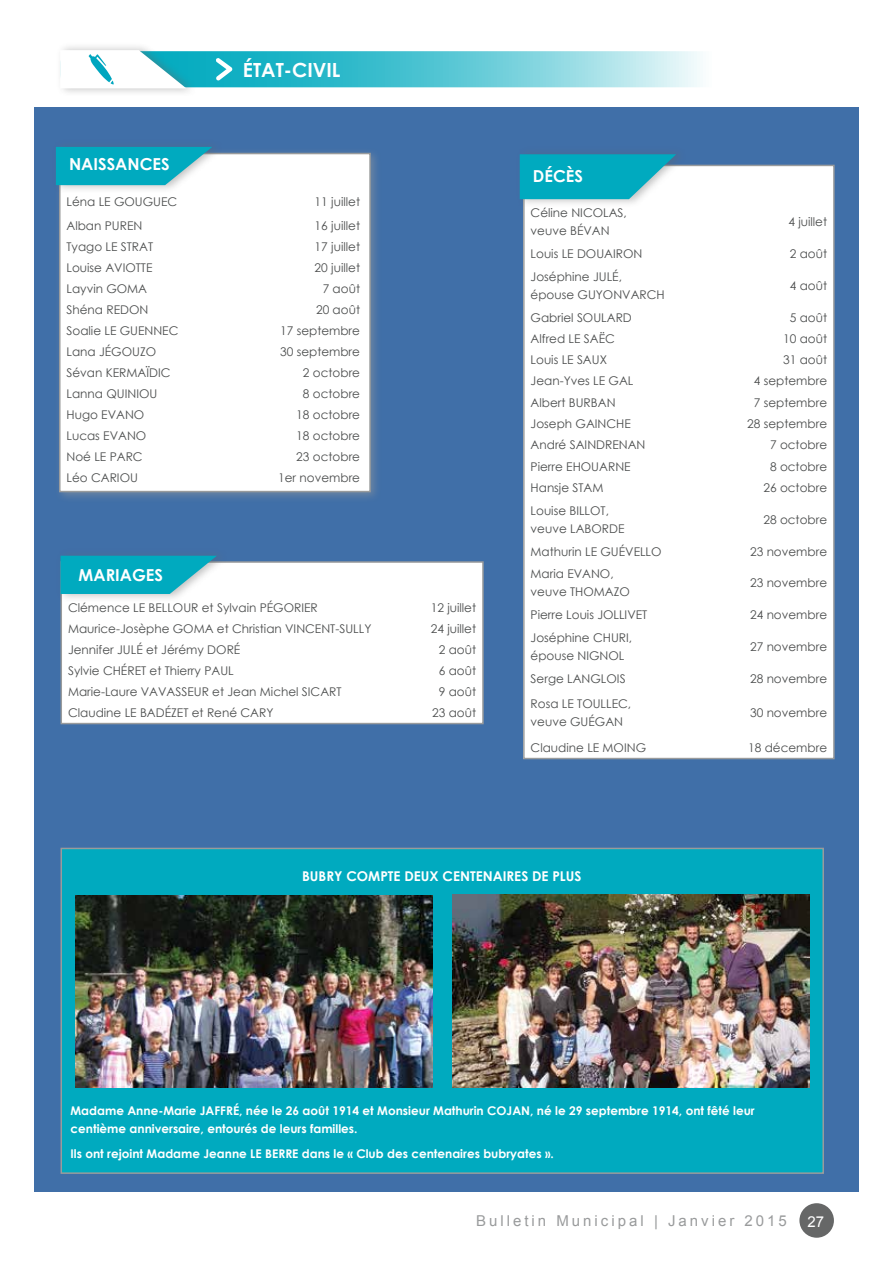
<style>
.page{position:relative;width:893px;height:1263px;background:#fff}
.page>*{position:absolute;margin:0;border:0;box-sizing:border-box;transform-origin:0 0}
.t1{font:700 19.5px "Century Gothic";color:#fff}
.t2{font:700 16.5px "Century Gothic";color:#fff}
.t3{font:15px "Arial";letter-spacing:.2em;color:#999b9c}
.t4{font:15px "Arial";color:#fff}
.t5{font:700 13.5px "Century Gothic";color:#fff}
.t6{font:12px/18px "Century Gothic";color:#4b4d4d}
.t7{font:700 12px/18px "Century Gothic";color:#fff}
</style>
<div class="page">
<div style="left:799px;top:1203px;width:35px;height:35px;background:#666767;border-radius:50%"></div>
<svg style="left:60px;top:51px;width:773px;height:36px"></svg>
<svg style="left:216px;top:58px;width:16px;height:23px"></svg>
<div style="left:56px;top:42px;width:142px;height:55px;background:#666767;opacity:.42"></div>
<svg style="left:60px;top:50px;width:126px;height:38px"></svg>
<div style="left:34px;top:107px;width:825px;height:1084px;background:#406fa8"></div>
<div style="left:524px;top:165px;width:310px;height:593px;background:#fff"></div>
<div style="left:523px;top:165px;width:312px;height:594px;border:2px solid #999b9c"></div>
<div style="left:54px;top:148px;width:328px;height:355px;background:#999b9c;opacity:.5"></div>
<div style="left:60px;top:154px;width:310px;height:337px;background:#fff"></div>
<div style="left:59px;top:153px;width:312px;height:339px;border:2px solid #999b9c"></div>
<div style="left:61px;top:562px;width:422px;height:161px;background:#fff"></div>
<div style="left:61px;top:561px;width:423px;height:163px;border:2px solid #999b9c"></div>
<div style="left:52px;top:139px;width:171px;height:54px;background:#666767;opacity:.42"></div>
<svg style="left:56px;top:147px;width:156px;height:38px"></svg>
<div style="left:516px;top:146px;width:171px;height:62px;background:#666767;opacity:.42"></div>
<svg style="left:520px;top:154px;width:156px;height:45px"></svg>
<div style="left:57px;top:548px;width:171px;height:54px;background:#666767;opacity:.42"></div>
<svg style="left:61px;top:556px;width:156px;height:38px"></svg>
<div style="left:61px;top:848px;width:762px;height:325px;background:#00aabf"></div>
<div style="left:61px;top:848px;width:763px;height:326px;border:2px solid #999b9c"></div>
<img style="left:75px;top:895px;width:357px;height:192px">
<img style="left:452px;top:894px;width:357px;height:193px">
<h2 class="t2" style="left:69px;top:152px;width:102px">NAISSANCES</h2>
<h1 class="t1" style="left:243px;top:55px;width:99px">ÉTAT-CIVIL</h1>
<p class="t6" style="left:67px;top:193px;width:112px">Léna LE GOUGUEC</p>
<p class="t6" style="left:315px;top:193px;width:47px">11 juillet</p>
<p class="t6" style="left:67px;top:217px;width:77px">Alban PUREN</p>
<p class="t6" style="left:315px;top:217px;width:47px">16 juillet</p>
<p class="t6" style="left:67px;top:238px;width:88px">Tyago LE STRAT</p>
<p class="t6" style="left:315px;top:238px;width:47px">17 juillet</p>
<p class="t6" style="left:67px;top:259px;width:87px">Louise AVIOTTE</p>
<p class="t6" style="left:315px;top:259px;width:47px">20 juillet</p>
<p class="t6" style="left:67px;top:280px;width:82px">Layvin GOMA</p>
<p class="t6" style="left:323px;top:280px;width:39px">7 août</p>
<p class="t6" style="left:67px;top:301px;width:83px">Shéna REDON</p>
<p class="t6" style="left:316px;top:301px;width:46px">20 août</p>
<p class="t6" style="left:67px;top:322px;width:113px">Soalie LE GUENNEC</p>
<p class="t6" style="left:280px;top:322px;width:81px">17 septembre</p>
<p class="t6" style="left:67px;top:343px;width:91px">Lana JÉGOUZO</p>
<p class="t6" style="left:280px;top:343px;width:81px">30 septembre</p>
<p class="t6" style="left:67px;top:364px;width:106px">Sévan KERMAÏDIC</p>
<p class="t6" style="left:303px;top:364px;width:59px">2 octobre</p>
<p class="t6" style="left:67px;top:385px;width:92px">Lanna QUINIOU</p>
<p class="t6" style="left:303px;top:385px;width:59px">8 octobre</p>
<p class="t6" style="left:67px;top:406px;width:79px">Hugo EVANO</p>
<p class="t6" style="left:296px;top:406px;width:65px">18 octobre</p>
<p class="t6" style="left:67px;top:427px;width:81px">Lucas EVANO</p>
<p class="t6" style="left:296px;top:427px;width:65px">18 octobre</p>
<p class="t6" style="left:67px;top:448px;width:78px">Noé LE PARC</p>
<p class="t6" style="left:296px;top:448px;width:65px">23 octobre</p>
<p class="t6" style="left:67px;top:469px;width:73px">Léo CARIOU</p>
<p class="t6" style="left:278px;top:469px;width:83px">1er novembre</p>
<h2 class="t2" style="left:79px;top:562px;width:86px">MARIAGES</h2>
<p class="t6" style="left:68px;top:598px;width:251px">Clémence LE BELLOUR et Sylvain PÉGORIER</p>
<p class="t6" style="left:431px;top:598px;width:47px">12 juillet</p>
<p class="t6" style="left:68px;top:619px;width:305px">Maurice-Josèphe GOMA et Christian VINCENT-SULLY</p>
<p class="t6" style="left:431px;top:619px;width:47px">24 juillet</p>
<p class="t6" style="left:68px;top:640px;width:174px">Jennifer JULÉ et Jérémy DORÉ</p>
<p class="t6" style="left:439px;top:640px;width:39px">2 août</p>
<p class="t6" style="left:68px;top:661px;width:167px">Sylvie CHÉRET et Thierry PAUL</p>
<p class="t6" style="left:439px;top:661px;width:39px">6 août</p>
<p class="t6" style="left:68px;top:682px;width:275px">Marie-Laure VAVASSEUR et Jean Michel SICART</p>
<p class="t6" style="left:439px;top:682px;width:39px">9 août</p>
<p class="t6" style="left:68px;top:703px;width:207px">Claudine LE BADÉZET et René CARY</p>
<p class="t6" style="left:432px;top:703px;width:46px">23 août</p>
<h2 class="t2" style="left:533px;top:164px;width:52px">DÉCÈS</h2>
<p class="t6" style="left:531px;top:203px;width:98px">Céline NICOLAS, veuve BÉVAN</p>
<p class="t6" style="left:788px;top:212px;width:40px">4 juillet</p>
<p class="t6" style="left:531px;top:244px;width:113px">Louis LE DOUAIRON</p>
<p class="t6" style="left:790px;top:244px;width:39px">2 août</p>
<p class="t6" style="left:531px;top:267px;width:136px">Joséphine JULÉ, épouse GUYONVARCH</p>
<p class="t6" style="left:790px;top:276px;width:39px">4 août</p>
<p class="t6" style="left:531px;top:308px;width:103px">Gabriel SOULARD</p>
<p class="t6" style="left:790px;top:308px;width:39px">5 août</p>
<p class="t6" style="left:531px;top:329px;width:86px">Alfred LE SAËC</p>
<p class="t6" style="left:783px;top:329px;width:46px">10 août</p>
<p class="t6" style="left:531px;top:351px;width:78px">Louis LE SAUX</p>
<p class="t6" style="left:783px;top:351px;width:46px">31 août</p>
<p class="t6" style="left:531px;top:372px;width:104px">Jean-Yves LE GAL</p>
<p class="t6" style="left:754px;top:372px;width:75px">4 septembre</p>
<p class="t6" style="left:531px;top:393px;width:86px">Albert BURBAN</p>
<p class="t6" style="left:754px;top:393px;width:75px">7 septembre</p>
<p class="t6" style="left:531px;top:414px;width:102px">Joseph GAINCHE</p>
<p class="t6" style="left:747px;top:414px;width:81px">28 septembre</p>
<p class="t6" style="left:531px;top:436px;width:116px">André SAINDRENAN</p>
<p class="t6" style="left:770px;top:436px;width:59px">7 octobre</p>
<p class="t6" style="left:531px;top:457px;width:102px">Pierre EHOUARNE</p>
<p class="t6" style="left:770px;top:457px;width:59px">8 octobre</p>
<p class="t6" style="left:531px;top:478px;width:74px">Hansje STAM</p>
<p class="t6" style="left:763px;top:478px;width:65px">26 octobre</p>
<p class="t6" style="left:531px;top:501px;width:95px">Louise BILLOT, veuve LABORDE</p>
<p class="t6" style="left:763px;top:510px;width:65px">28 octobre</p>
<p class="t6" style="left:531px;top:542px;width:132px">Mathurin LE GUÉVELLO</p>
<p class="t6" style="left:750px;top:542px;width:79px">23 novembre</p>
<p class="t6" style="left:531px;top:565px;width:101px">Maria EVANO, veuve THOMAZO</p>
<p class="t6" style="left:750px;top:574px;width:79px">23 novembre</p>
<p class="t6" style="left:531px;top:606px;width:118px">Pierre Louis JOLLIVET</p>
<p class="t6" style="left:750px;top:606px;width:79px">24 novembre</p>
<p class="t6" style="left:531px;top:629px;width:103px">Joséphine CHURI, épouse NIGNOL</p>
<p class="t6" style="left:750px;top:638px;width:79px">27 novembre</p>
<p class="t6" style="left:531px;top:669px;width:97px">Serge LANGLOIS</p>
<p class="t6" style="left:750px;top:669px;width:79px">28 novembre</p>
<p class="t6" style="left:531px;top:695px;width:102px">Rosa LE TOULLEC, veuve GUÉGAN</p>
<p class="t6" style="left:750px;top:704px;width:79px">30 novembre</p>
<p class="t6" style="left:531px;top:738px;width:117px">Claudine LE MOING</p>
<p class="t6" style="left:748px;top:738px;width:81px">18 décembre</p>
<p class="t5" style="left:302px;top:865px;width:281px">BUBRY COMPTE DEUX CENTENAIRES DE PLUS</p>
<p class="t7" style="left:71px;top:1101px;width:686px">Madame Anne-Marie JAFFRÉ, née le 26 août 1914 et Monsieur Mathurin COJAN, né le 29 septembre 1914, ont fêté leur centième anniversaire, entourés de leurs familles.</p>
<p class="t7" style="left:71px;top:1144px;width:485px">Ils ont rejoint Madame Jeanne LE BERRE dans le « Club des centenaires bubryates ».</p>
<p class="t3" style="left:476px;top:1211px;width:312px">Bulletin Municipal | Janvier 2015</p>
<p class="t4" style="left:808px;top:1212px;width:18px">27</p>
</div>
